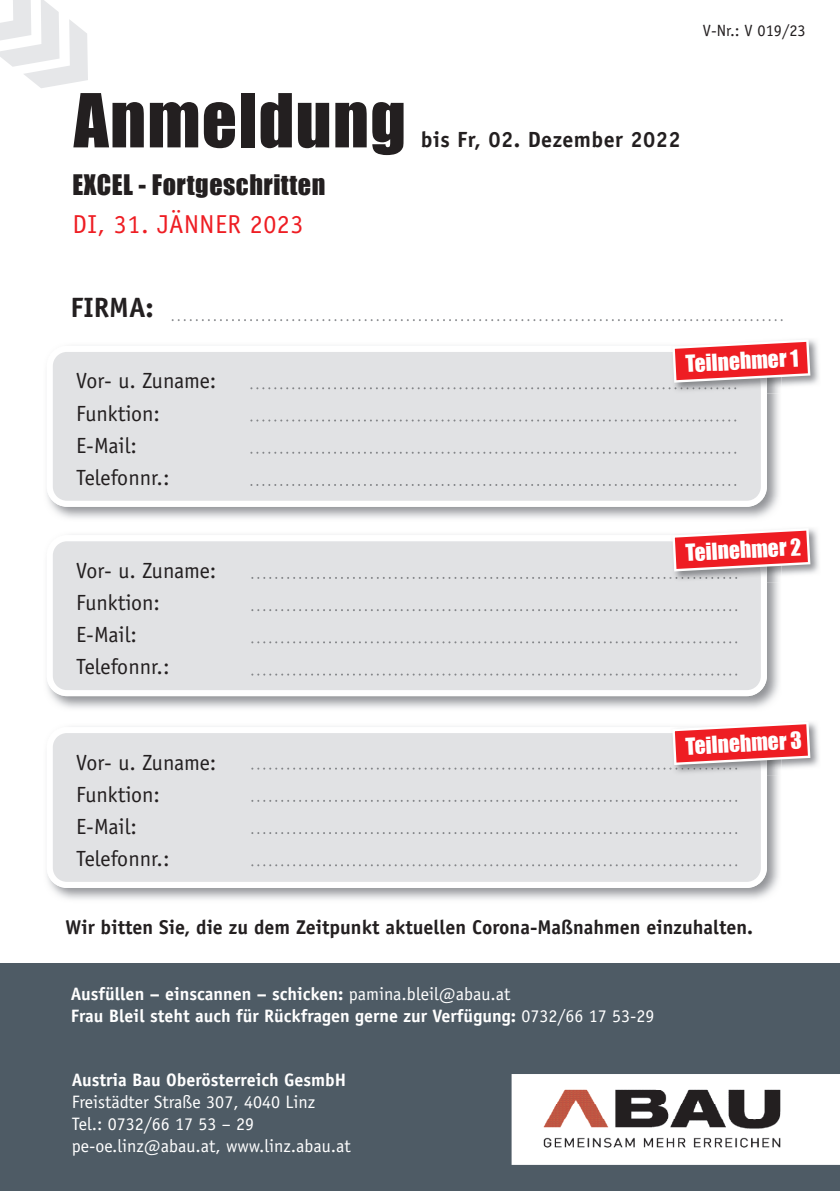
<style>
.page{position:relative;width:840px;height:1191px;background:#fff}
.page>*{position:absolute;margin:0;border:0;box-sizing:border-box;transform-origin:0 0}
.t1{font:68.6px "Impact";letter-spacing:.02em;color:#231f20}
.t2{font:700 28px "Officina Sans Std";color:#231f20}
.t3{font:26px "Impact";letter-spacing:.02em;color:#231f20}
.t4{font:26px "Officina Sans Std";letter-spacing:.02em;color:#ee1d23}
.t5{font:22px/32px "Officina Sans Std";color:#231f20}
.t6{font:700 22px "Officina Sans Std";letter-spacing:.02em;color:#231f20}
.t7{font:21.6px "Impact";color:#fff}
.t8{font:700 20px "Officina Sans Std";color:#231f20}
.t9{font:700 18px/22px "Officina Sans Std";color:#fff}
.t10{font:18px/22px "Officina Sans Std";color:#fff}
.t11{font:16.4px "Officina Sans Std";color:#231f20}
.s1{font-weight:400}
</style>
<div class="page">
<div style="left:0;top:963px;width:839px;height:228px;background:#4e5b65"></div>
<div style="left:511px;top:1074px;width:328px;height:90px;background:#fff"></div>
<img style="left:528px;top:1075px;width:266px;height:86px">
<svg style="left:0;top:0;width:88px;height:88px"></svg>
<svg style="left:171px;top:319px;width:611px;height:2px"></svg>
<img style="left:51px;top:393px;width:728px;height:126px">
<svg style="left:47px;top:352px;width:719px;height:155px;background:#e2e3e5"></svg>
<img style="left:810px;top:339px;width:9px;height:46px">
<img style="left:670px;top:389px;width:96px;height:4px">
<svg style="left:250px;top:339px;width:560px;height:50px"></svg>
<svg style="left:250px;top:419px;width:485px;height:2px"></svg>
<svg style="left:250px;top:452px;width:485px;height:2px"></svg>
<svg style="left:250px;top:484px;width:485px;height:2px"></svg>
<img style="left:46px;top:582px;width:733px;height:126px">
<div style="left:47px;top:541px;width:719px;height:155px;background:#e1e2e4"></div>
<img style="left:780px;top:528px;width:39px;height:48px">
<img style="left:766px;top:571px;width:14px;height:11px">
<img style="left:670px;top:541px;width:96px;height:41px">
<svg style="left:672px;top:528px;width:138px;height:43px"></svg>
<img style="left:675px;top:577px;width:55px;height:2px">
<svg style="left:251px;top:577px;width:420px;height:2px"></svg>
<svg style="left:251px;top:609px;width:485px;height:2px"></svg>
<svg style="left:251px;top:641px;width:485px;height:2px"></svg>
<svg style="left:251px;top:673px;width:485px;height:2px"></svg>
<img style="left:51px;top:726px;width:728px;height:174px">
<svg style="left:47px;top:727px;width:719px;height:161px;background:#e3e4e5"></svg>
<img style="left:810px;top:722px;width:9px;height:45px">
<img style="left:670px;top:769px;width:96px;height:7px">
<svg style="left:251px;top:722px;width:559px;height:47px"></svg>
<svg style="left:251px;top:800px;width:485px;height:2px"></svg>
<svg style="left:251px;top:832px;width:485px;height:2px"></svg>
<svg style="left:251px;top:864px;width:485px;height:2px"></svg>
<h1 class="t1" style="left:74px;top:67px;width:333px">Anmeldung</h1>
<h3 class="t3" style="left:72px;top:164px;width:254px">EXCEL - Fortgeschritten</h3>
<h3 class="t4" style="left:72px;top:209px;width:232px">DI, 31. JÄNNER 2023</h3>
<p class="t6" style="left:420px;top:126px;width:261px">bis Fr, 02. Dezember 2022</p>
<p class="t11" style="left:702px;top:21px;width:104px">V-Nr.: V 019/23</p>
<h2 class="t2" style="left:70px;top:290px;width:85px">FIRMA:</h2>
<p class="t5" style="left:76px;top:365px;width:142px">Vor- u. Zuname:<br>Funktion:<br>E-Mail:<br>Telefonnr.:</p>
<p class="t5" style="left:76px;top:554px;width:142px">Vor- u. Zuname:<br>Funktion:<br>E-Mail:<br>Telefonnr.:</p>
<p class="t5" style="left:76px;top:746px;width:142px">Vor- u. Zuname:<br>Funktion:<br>E-Mail:<br>Telefonnr.:</p>
<p class="t7" style="left:684px;top:347px;width:114px;rotate:-3deg">Teilnehmer 1</p>
<p class="t7" style="left:684px;top:536px;width:117px;rotate:-3deg">Teilnehmer 2</p>
<p class="t7" style="left:684px;top:729px;width:118px;rotate:-3deg">Teilnehmer 3</p>
<p class="t8" style="left:65px;top:915px;width:688px">Wir bitten Sie, die zu dem Zeitpunkt aktuellen Corona-Maßnahmen einzuhalten.</p>
<p class="t9" style="left:71px;top:982px;width:584px">Ausfüllen – einscannen – schicken: <span class="s1">pamina.bleil@abau.at<br></span>Frau Bleil steht auch für Rückfragen gerne zur Verfügung: <span class="s1">0732/66 17 53-29</span></p>
<p class="t9" style="left:72px;top:1068px;width:276px">Austria Bau Oberösterreich GesmbH</p>
<p class="t10" style="left:72px;top:1090px;width:280px">Freistädter Straße 307, 4040 Linz<br>Tel.: 0732/66 17 53 – 29 pe-oe.linz@abau.at, www.linz.abau.at</p>
</div>
